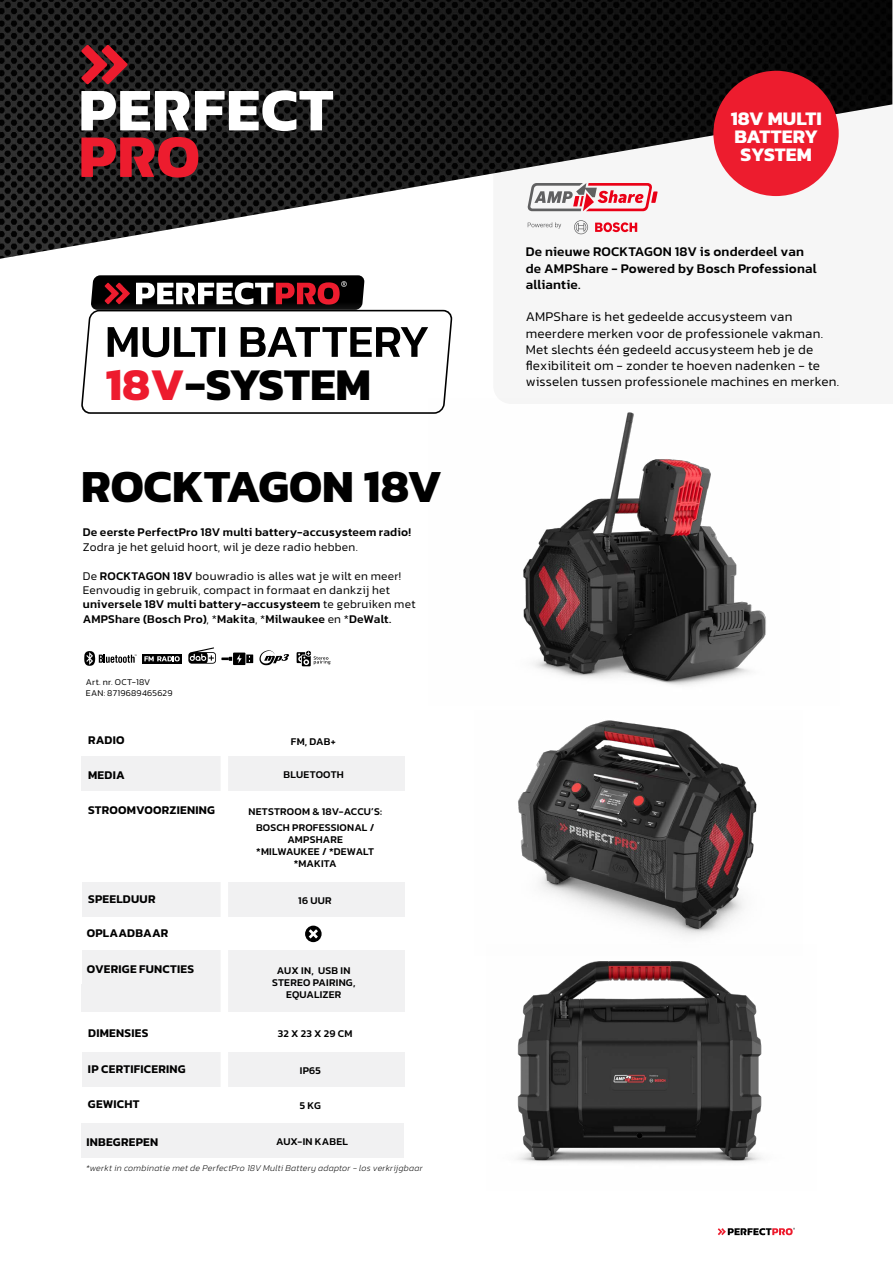
<style>
.page{position:relative;width:893px;height:1263px;background:#fff}
.page>*{position:absolute;margin:0;border:0;box-sizing:border-box;transform-origin:0 0}
.t1{font:700 46.8px "Kanit";letter-spacing:-.005em;color:#000}
.t2{font:700 46.2px "Kanit";color:#000}
.t3{font:700 19.5px/18px "Kanit";color:#fff;text-align:center}
.t4{font:300 13.5px/16.2px "Kanit";letter-spacing:.01em;color:#000}
.t5{font:500 13.5px/16.2px "Kanit";letter-spacing:.01em;color:#000}
.t6{font:300 12px/14.4px "Kanit";letter-spacing:.015em;color:#000}
.t7{font:600 12px "Kanit";letter-spacing:.02em;color:#000}
.t8{font:500 12px "Kanit";letter-spacing:.015em;color:#000}
.t9{font:500 10.5px/12px "Kanit";letter-spacing:.02em;color:#000;text-align:center}
.t10{font:italic 200 9px "Kanit";letter-spacing:.025em;color:#000}
.t11{font:300 9px/10.8px "Kanit";letter-spacing:.025em;color:#000}
.s1{color:#ed1b2e}
.s2{font-weight:500}
</style>
<div class="page">
<svg style="left:718px;top:1228px;width:77px;height:7px"></svg>
<img style="left:518px;top:720px;width:239px;height:216px">
<img style="left:523px;top:412px;width:243px;height:273px">
<img style="left:0;top:0;width:892px;height:259px">
<svg style="left:81px;top:45px;width:47px;height:39px;background:#821a23"></svg>
<svg style="left:195px;top:90px;width:138px;height:41px"></svg>
<svg style="left:81px;top:137px;width:117px;height:41px;background:#9f1c27"></svg>
<svg style="left:81px;top:91px;width:108px;height:39px"></svg>
<div style="left:713px;top:71px;width:126px;height:125px;background:#ed1c2e;border-radius:50%"></div>
<img style="left:517px;top:961px;width:245px;height:202px">
<div style="left:82px;top:950px;width:323px;height:35px;background:#f1f1f2"></div>
<div style="left:82px;top:985px;width:323px;height:27px;background:#f1f1f2"></div>
<div style="left:82px;top:882px;width:323px;height:34px;background:#f1f1f2"></div>
<div style="left:81px;top:756px;width:324px;height:34px;background:#f1f1f2"></div>
<div style="left:82px;top:1052px;width:322px;height:34px;background:#f1f1f2"></div>
<svg style="left:305px;top:926px;width:17px;height:16px"></svg>
<svg style="left:309px;top:929px;width:9px;height:9px"></svg>
<svg style="left:84px;top:651px;width:52px;height:15px"></svg>
<svg style="left:142px;top:654px;width:40px;height:10px"></svg>
<svg style="left:144px;top:656px;width:36px;height:5px"></svg>
<svg style="left:259px;top:650px;width:30px;height:15px"></svg>
<div style="left:233px;top:652px;width:12px;height:13px;background:#000"></div>
<svg style="left:188px;top:647px;width:65px;height:17px"></svg>
<svg style="left:297px;top:651px;width:33px;height:15px"></svg>
<div style="left:82px;top:1124px;width:322px;height:34px;background:#f1f1f2"></div>
<div style="left:221px;top:739px;width:7px;height:379px;background:#fff"></div>
<svg style="left:595px;top:222px;width:42px;height:10px"></svg>
<svg style="left:528px;top:222px;width:33px;height:6px"></svg>
<svg style="left:574px;top:220px;width:14px;height:14px"></svg>
<svg style="left:527px;top:183px;width:131px;height:28px"></svg>
<svg style="left:81px;top:275px;width:372px;height:139px"></svg>
<h2 class="t2" style="left:105px;top:348px;width:267px"><span class="s1">18V</span>-SYSTEM</h2>
<h1 class="t1" style="left:81px;top:450px;width:362px">ROCKTAGON 18V</h1>
<p class="t8" style="left:83px;top:523px;width:330px">De eerste PerfectPro 18V multi battery-accusysteem radio!</p>
<p class="t6" style="left:83px;top:539px;width:276px">Zodra je het geluid hoort, wil je deze radio hebben.</p>
<p class="t6" style="left:83px;top:568px;width:334px">De <span class="s2">ROCKTAGON 18V</span> bouwradio is alles wat je wilt en meer!<br>Eenvoudig in gebruik, compact in formaat en dankzij het <span class="s2">universele 18V multi battery-accusysteem</span> te gebruiken met <span class="s2">AMPShare (Bosch Pro)</span>, *<span class="s2">Makita</span>, *<span class="s2">Milwaukee</span> en *<span class="s2">DeWalt.</span></p>
<p class="t11" style="left:86px;top:677px;width:88px">Art. nr. OCT-18V<br>EAN: 8719689465629</p>
<p class="t7" style="left:88px;top:731px;width:38px">RADIO</p>
<p class="t9" style="left:291px;top:735px;width:46px">FM, DAB+</p>
<p class="t7" style="left:88px;top:765px;width:38px">MEDIA</p>
<p class="t9" style="left:284px;top:768px;width:62px">BLUETOOTH</p>
<p class="t7" style="left:88px;top:801px;width:128px">STROOMVOORZIENING</p>
<p class="t9" style="left:248px;top:802px;width:135px;line-height:16.5px">NETSTROOM &amp; 18V-ACCU’S:<br>BOSCH PROFESSIONAL /</p>
<p class="t9" style="left:256px;top:833px;width:119px">AMPSHARE *MILWAUKEE / *DEWALT *MAKITA</p>
<p class="t7" style="left:88px;top:890px;width:69px">SPEELDUUR</p>
<p class="t9" style="left:298px;top:894px;width:35px">16 UUR</p>
<p class="t7" style="left:87px;top:924px;width:83px">OPLAADBAAR</p>
<p class="t7" style="left:87px;top:959px;width:109px">OVERIGE FUNCTIES</p>
<p class="t9" style="left:272px;top:964px;width:85px">AUX IN, USB IN<br>STEREO PAIRING,<br>EQUALIZER</p>
<p class="t7" style="left:88px;top:1024px;width:62px">DIMENSIES</p>
<p class="t9" style="left:278px;top:1027px;width:76px">32 X 23 X 29 CM</p>
<p class="t7" style="left:88px;top:1060px;width:99px">IP CERTIFICERING</p>
<p class="t9" style="left:300px;top:1064px;width:23px">IP65</p>
<p class="t7" style="left:88px;top:1095px;width:53px">GEWICHT</p>
<p class="t9" style="left:300px;top:1099px;width:22px">5 KG</p>
<p class="t7" style="left:86px;top:1133px;width:73px">INBEGREPEN</p>
<p class="t9" style="left:276px;top:1135px;width:73px">AUX-IN KABEL</p>
<p class="t10" style="left:86px;top:1162px;width:338px">*werkt in combinatie met de PerfectPro 18V Multi Battery adaptor - los verkrijgbaar</p>
<h3 class="t3" style="left:731px;top:109px;width:93px">18V MULTI<br>BATTERY<br>SYSTEM</h3>
<p class="t5" style="left:526px;top:243px;width:293px">De nieuwe ROCKTAGON 18V is onderdeel van de AMPShare - Powered by Bosch Professional alliantie.</p>
<p class="t4" style="left:526px;top:308px;width:315px">AMPShare is het gedeelde accusysteem van meerdere merken voor de professionele vakman.<br>Met slechts één gedeeld accusysteem heb je de flexibiliteit om - zonder te hoeven nadenken - te wisselen tussen professionele machines en merken.</p>
</div>
